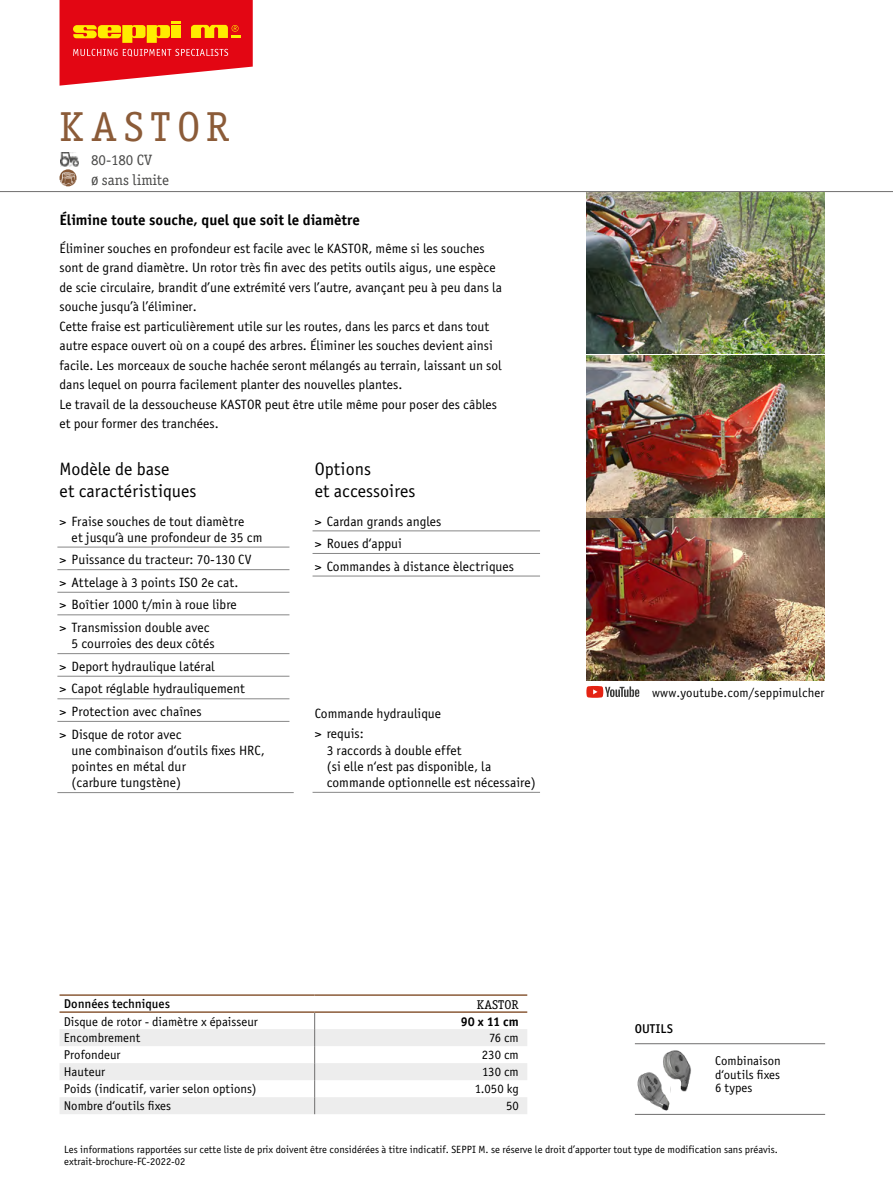
<style>
.page{position:relative;width:893px;height:1191px;background:#fff}
.page>*{position:absolute;margin:0;border:0;box-sizing:border-box;transform-origin:0 0}
.t1{font:42px "Officina Serif ITC";letter-spacing:.155em;color:#8b5b38}
.t2{font:18px/21.6px "Officina Sans Book ITC";color:#000}
.t3{font:15px "Officina Sans Bold ITC";color:#000}
.t4{font:15px/19.5px "Officina Serif ITC";color:#4a4a49}
.t5{font:13.5px/19.5px "Officina Sans Book ITC";color:#000}
.t6{font:12.75px/13.5px "Officina Sans Book ITC";color:#000;text-align:justify}
.t7{font:12.75px "Officina Sans Medium ITC";color:#000}
.t8{font:12.75px "Officina Sans Bold ITC";color:#000}
.t9{font:12.75px "Officina Serif ITC";letter-spacing:.01em;color:#000}
.t10{font:10.5px/12.6px "Officina Sans Book ITC";color:#000}
</style>
<div class="page">
<svg style="left:60px;top:0;width:193px;height:86px;background:#e93f30"></svg>
<hr style="left:0;top:191px;width:893px;height:1px;background:#706f6f">
<hr style="left:635px;top:1114px;width:190px;height:1px;background:#706f6f">
<hr style="left:635px;top:1043px;width:190px;height:1px;background:#706f6f">
<img style="left:637px;top:1072px;width:33px;height:39px">
<img style="left:662px;top:1050px;width:29px;height:43px">
<img style="left:586px;top:192px;width:239px;height:325px">
<img style="left:586px;top:519px;width:239px;height:161px">
<svg style="left:586px;top:686px;width:53px;height:12px"></svg>
<img style="left:60px;top:152px;width:19px;height:14px">
<img style="left:60px;top:169px;width:17px;height:17px;border-radius:9px">
<svg style="left:60px;top:1012px;width:467px;height:102px"></svg>
<hr style="left:60px;top:994px;width:255px;height:1px;background:#8b5b38">
<hr style="left:315px;top:994px;width:212px;height:1px;background:#8b5b38">
<hr style="left:60px;top:1011px;width:255px;height:1px;background:#8b5b38">
<hr style="left:315px;top:1011px;width:212px;height:1px;background:#8b5b38">
<hr style="left:57px;top:547px;width:232px;height:1px;background:#878787">
<hr style="left:57px;top:569px;width:232px;height:1px;background:#878787">
<hr style="left:57px;top:592px;width:232px;height:1px;background:#878787">
<hr style="left:57px;top:614px;width:232px;height:1px;background:#878787">
<hr style="left:57px;top:653px;width:232px;height:1px;background:#878787">
<hr style="left:57px;top:676px;width:232px;height:1px;background:#878787">
<hr style="left:57px;top:698px;width:232px;height:1px;background:#878787">
<hr style="left:57px;top:721px;width:232px;height:1px;background:#878787">
<hr style="left:57px;top:792px;width:237px;height:1px;background:#878787">
<hr style="left:313px;top:530px;width:227px;height:1px;background:#878787">
<hr style="left:313px;top:553px;width:227px;height:1px;background:#878787">
<hr style="left:313px;top:576px;width:227px;height:1px;background:#878787">
<hr style="left:313px;top:792px;width:227px;height:1px;background:#878787">
<h1 class="t1" style="left:60px;top:100px;width:171px">KASTOR</h1>
<p class="t4" style="left:91px;top:150px;width:80px">80-180 CV<br>Ø sans limite</p>
<p class="t3" style="left:60px;top:209px;width:302px">Élimine toute souche, quel que soit le diamètre</p>
<p class="t5" style="left:60px;top:238px;width:444px">Éliminer souches en profondeur est facile avec le KASTOR, même si les souches sont de grand diamètre. Un rotor très fin avec des petits outils aigus, une espèce de scie circulaire, brandit d’une extrémité vers l’autre, avançant peu à peu dans la souche jusqu’à l’éliminer.<br>Cette fraise est particulièrement utile sur les routes, dans les parcs et dans tout autre espace ouvert où on a coupé des arbres. Éliminer les souches devient ainsi facile. Les morceaux de souche hachée seront mélangés au terrain, laissant un sol dans lequel on pourra facilement planter des nouvelles plantes.<br>Le travail de la dessoucheuse KASTOR peut être utile même pour poser des câbles et pour former des tranchées.</p>
<h2 class="t2" style="left:60px;top:457px;width:139px">Modèle de base<br>et caractéristiques</h2>
<p class="t5" style="left:72px;top:512px;width:192px;line-height:16.2px;text-indent:-12px">&gt; Fraise souches de tout diamètre<br>et jusqu‘à une profondeur de 35 cm</p>
<p class="t5" style="left:60px;top:548px;width:193px;line-height:22.5px">&gt; Puissance du tracteur: 70-130 CV &gt; Attelage à 3 points ISO 2e cat.<br>&gt; Boîtier 1000 t/min à roue libre<br>&gt; Transmission double avec</p>
<p class="t5" style="left:60px;top:632px;width:187px;line-height:22.5px;text-indent:12px">5 courroies des deux côtés<br>&gt; Deport hydraulique latéral<br>&gt; Capot réglable hydrauliquement &gt; Protection avec chaînes<br>&gt; Disque de rotor avec</p>
<p class="t5" style="left:72px;top:741px;width:195px;line-height:16.2px">une combinaison d‘outils fixes HRC, pointes en métal dur<br>(carbure tungstène)</p>
<h2 class="t2" style="left:315px;top:457px;width:102px">Options<br>et accessoires</h2>
<p class="t5" style="left:315px;top:509px;width:201px;line-height:22.5px">&gt; Cardan grands angles<br>&gt; Roues d‘appui<br>&gt; Commandes à distance èlectriques</p>
<p class="t5" style="left:315px;top:702px;width:128px;line-height:20.4px">Commande hydraulique &gt; requis:</p>
<p class="t5" style="left:327px;top:741px;width:210px;line-height:16.2px">3 raccords à double effet<br>(si elle n‘est pas disponible, la commande optionnelle est nécessaire)</p>
<p class="t7" style="left:64px;top:995px;width:108px">Données techniques</p>
<p class="t9" style="left:477px;top:996px;width:43px">KASTOR</p>
<p class="t6" style="left:64px;top:1014px;width:196px">Disque de rotor - diamètre x épaisseur</p>
<p class="t8" style="left:461px;top:1012px;width:60px">90 x 11 cm</p>
<p class="t6" style="left:64px;top:1030px;width:78px">Encombrement</p>
<p class="t6" style="left:489px;top:1030px;width:31px">76 cm</p>
<p class="t6" style="left:64px;top:1047px;width:58px">Profondeur</p>
<p class="t6" style="left:482px;top:1047px;width:38px">230 cm</p>
<p class="t6" style="left:64px;top:1064px;width:43px">Hauteur</p>
<p class="t6" style="left:482px;top:1064px;width:38px">130 cm</p>
<p class="t6" style="left:64px;top:1081px;width:194px">Poids (indicatif, varier selon options)</p>
<p class="t6" style="left:475px;top:1081px;width:46px">1.050 kg</p>
<p class="t6" style="left:64px;top:1098px;width:109px">Nombre d‘outils fixes</p>
<p class="t6" style="left:506px;top:1098px;width:14px">50</p>
<p class="t6" style="left:652px;top:685px;width:174px">www.youtube.com/seppimulcher</p>
<p class="t7" style="left:635px;top:1020px;width:40px">OUTILS</p>
<p class="t6" style="left:715px;top:1053px;width:67px">Combinaison d‘outils fixes 6 types</p>
<p class="t10" style="left:64px;top:1142px;width:715px">Les informations rapportées sur cette liste de prix doivent être considérées à titre indicatif. SEPPI M. se réserve le droit d’apporter tout type de modification sans préavis. extrait-brochure-FC-2022-02</p>
</div>
